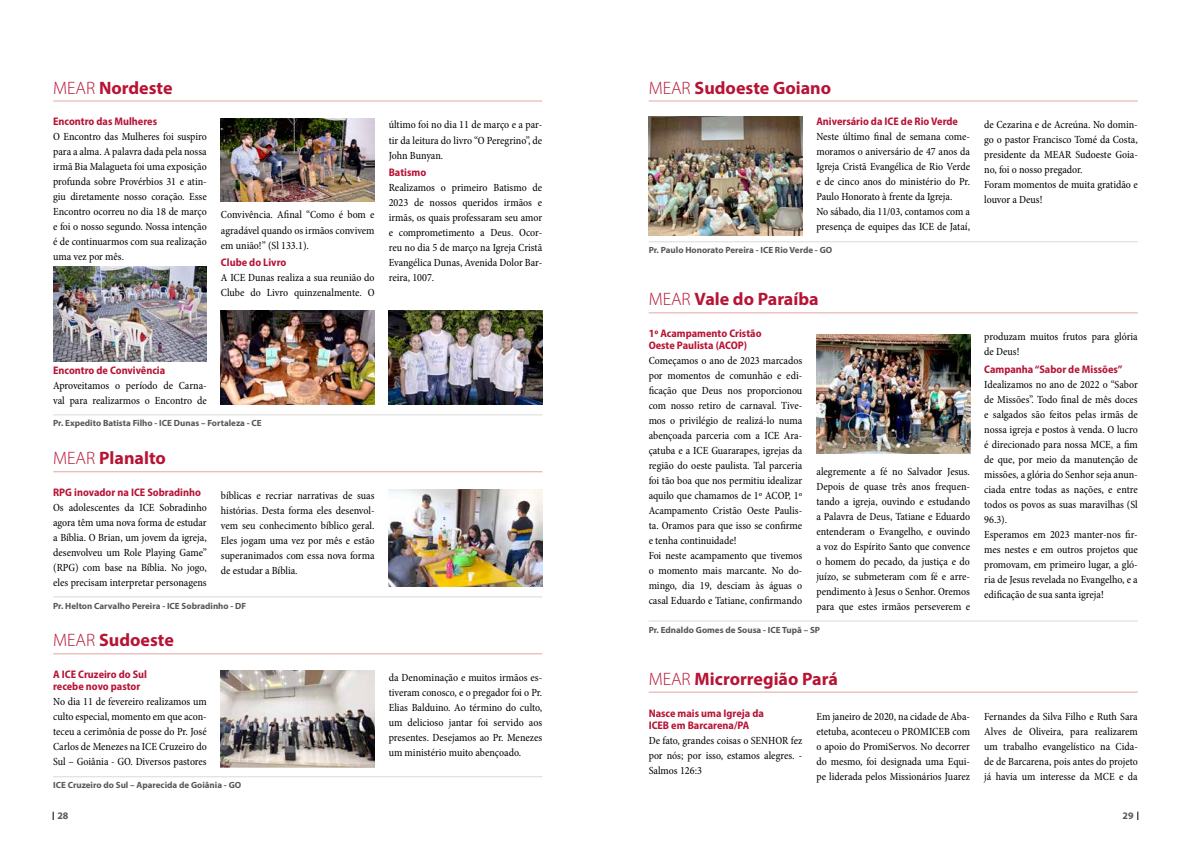
<style>
.page{position:relative;width:1191px;height:842px;background:#fff}
.page>*{position:absolute;margin:0;border:0;box-sizing:border-box;transform-origin:0 0}
.t1{font:700 18px "Myriad Pro";color:#b71435}
.t2{font:condensed 11px/15px "Minion Pro";color:#000;text-align:justify}
.t3{font:700 semi-condensed 11px/12px "Myriad Pro";color:#b71435}
.t4{font:700 10px "Myriad Pro";color:#575756}
.t5{font:700 9px "Myriad Pro";color:#575756}
.s1{font-weight:300}
</style>
<div class="page">
<hr style="left:648px;top:101px;width:489px;height:1px;background:#e1a7a1">
<hr style="left:648px;top:241px;width:489px;height:1px;background:#dadada">
<hr style="left:648px;top:312px;width:489px;height:1px;background:#e1a7a1">
<hr style="left:648px;top:621px;width:489px;height:1px;background:#dadada">
<hr style="left:648px;top:692px;width:489px;height:1px;background:#e1a7a1">
<img style="left:648px;top:117px;width:154px;height:118px">
<img style="left:816px;top:334px;width:154px;height:119px">
<hr style="left:53px;top:101px;width:489px;height:1px;background:#e1a7a1">
<hr style="left:53px;top:415px;width:489px;height:1px;background:#dadada">
<hr style="left:53px;top:471px;width:489px;height:1px;background:#e1a7a1">
<hr style="left:53px;top:597px;width:489px;height:1px;background:#dadada">
<hr style="left:53px;top:653px;width:489px;height:1px;background:#e1a7a1">
<hr style="left:53px;top:776px;width:489px;height:1px;background:#dadada">
<img style="left:53px;top:267px;width:154px;height:94px">
<img style="left:221px;top:118px;width:153px;height:84px">
<img style="left:221px;top:310px;width:153px;height:95px">
<img style="left:389px;top:310px;width:153px;height:95px">
<img style="left:389px;top:489px;width:153px;height:97px">
<img style="left:221px;top:671px;width:153px;height:96px">
<h1 class="t1" style="left:53px;top:76px;width:121px"><span class="s1">MEAR</span> Nordeste</h1>
<p class="t3" style="left:53px;top:115px;width:105px">Encontro das Mulheres</p>
<p class="t2" style="left:53px;top:130px;width:155px">O Encontro das Mulheres foi suspiro para a alma. A palavra dada pela nossa irmã Bia Malagueta foi uma exposição profunda sobre Provérbios 31 e atin&shy;giu diretamente nosso coração. Esse Encontro ocorreu no dia 18 de março e foi o nosso segundo. Nossa intenção é de continuarmos com sua realização uma vez por mês.</p>
<h1 class="t1" style="left:648px;top:76px;width:184px"><span class="s1">MEAR</span> Sudoeste Goiano</h1>
<p class="t3" style="left:816px;top:115px;width:143px">Aniversário da ICE de Rio Verde</p>
<p class="t2" style="left:816px;top:130px;width:155px;text-align:left">Neste último final de semana come&shy;moramos o aniversário de 47 anos da Igreja Cristã Evangélica de Rio Verde e de cinco anos do ministério do Pr.<br>Paulo Honorato à frente da Igreja.<br>No sábado, dia 11/03, contamos com a presença de equipes das ICE de Jataí,</p>
<p class="t2" style="left:984px;top:118px;width:155px;text-align:left">de Cezarina e de Acreúna. No domin&shy;go o pastor Francisco Tomé da Costa, presidente da MEAR Sudoeste Goia&shy;no, foi o nosso pregador.<br>Foram momentos de muita gratidão e louvor a Deus!</p>
<p class="t5" style="left:648px;top:244px;width:185px">Pr. Paulo Honorato Pereira - ICE Rio Verde - GO</p>
<h1 class="t1" style="left:648px;top:288px;width:171px"><span class="s1">MEAR</span> Vale do Paraíba</h1>
<p class="t3" style="left:648px;top:327px;width:114px">1º Acampamento Cristão<br>Oeste Paulista (ACOP)</p>
<p class="t2" style="left:648px;top:353px;width:155px;text-align:left">Começamos o ano de 2023 marcados por momentos de comunhão e edi&shy;ficação que Deus nos proporcionou com nosso retiro de carnaval. Tive&shy;mos o privilégio de realizá-lo numa abençoada parceria com a ICE Ara&shy;çatuba e a ICE Guararapes, igrejas da região do oeste paulista. Tal parceria foi tão boa que nos permitiu idealizar aquilo que chamamos de 1º ACOP, 1º Acampamento Cristão Oeste Paulis&shy;ta. Oramos para que isso se confirme e tenha continuidade!<br>Foi neste acampamento que tivemos o momento mais marcante. No do&shy;mingo, dia 19, desciam às águas o casal Eduardo e Tatiane, confirmando</p>
<p class="t2" style="left:389px;top:118px;width:155px">último foi no dia 11 de março e a par&shy;tir da leitura do livro “O Peregrino”, de John Bunyan.</p>
<p class="t3" style="left:389px;top:166px;width:39px">Batismo</p>
<p class="t2" style="left:389px;top:180px;width:155px">Realizamos o primeiro Batismo de 2023 de nossos queridos irmãos e irmãs, os quais professaram seu amor e comprometimento a Deus. Ocor&shy;reu no dia 5 de março na Igreja Cristã Evangélica Dunas, Avenida Dolor Bar&shy;reira, 1007.</p>
<p class="t2" style="left:221px;top:208px;width:155px">Convivência. Afinal “Como é bom e agradável quando os irmãos convivem em união!” (Sl 133.1).</p>
<p class="t3" style="left:221px;top:256px;width:67px">Clube do Livro</p>
<p class="t2" style="left:221px;top:270px;width:155px">A ICE Dunas realiza a sua reunião do<br>Clube do Livro quinzenalmente. O</p>
<p class="t2" style="left:984px;top:329px;width:155px">produzam muitos frutos para glória de Deus!</p>
<p class="t3" style="left:984px;top:363px;width:140px">Campanha “Sabor de Missões”</p>
<p class="t2" style="left:984px;top:377px;width:155px;text-align:left">Idealizamos no ano de 2022 o “Sabor de Missões”. Todo final de mês doces e salgados são feitos pelas irmãs de nossa igreja e postos à venda. O lucro é direcionado para nossa MCE, a fim de que, por meio da manutenção de missões, a glória do Senhor seja anun&shy;ciada entre todas as nações, e entre todos os povos as suas maravilhas (Sl 96.3).<br>Esperamos em 2023 manter-nos fir&shy;mes nestes e em outros projetos que promovam, em primeiro lugar, a gló&shy;ria de Jesus revelada no Evangelho, e a edificação de sua santa igreja!</p>
<p class="t3" style="left:53px;top:364px;width:114px">Encontro de Convivência</p>
<p class="t2" style="left:53px;top:378px;width:155px">Aproveitamos o período de Carna&shy;val para realizarmos o Encontro de</p>
<p class="t5" style="left:53px;top:418px;width:210px">Pr. Expedito Batista Filho - ICE Dunas – Fortaleza - CE</p>
<h1 class="t1" style="left:53px;top:446px;width:114px"><span class="s1">MEAR</span> Planalto</h1>
<p class="t3" style="left:53px;top:486px;width:149px">RPG inovador na ICE Sobradinho</p>
<p class="t2" style="left:53px;top:500px;width:155px">Os adolescentes da ICE Sobradinho agora têm uma nova forma de estudar a Bíblia. O Brian, um jovem da igreja, desenvolveu um Role Playing Game” (RPG) com base na Bíblia. No jogo, eles precisam interpretar personagens</p>
<p class="t2" style="left:221px;top:488px;width:155px">bíblicas e recriar narrativas de suas histórias. Desta forma eles desenvol&shy;vem seu conhecimento bíblico geral.<br>Eles jogam uma vez por mês e estão superanimados com essa nova forma de estudar a Bíblia.</p>
<p class="t5" style="left:53px;top:600px;width:195px">Pr. Helton Carvalho Pereira - ICE Sobradinho - DF</p>
<h1 class="t1" style="left:53px;top:628px;width:122px"><span class="s1">MEAR</span> Sudoeste</h1>
<p class="t3" style="left:53px;top:668px;width:95px">A ICE Cruzeiro do Sul recebe novo pastor</p>
<p class="t2" style="left:53px;top:694px;width:155px">No dia 11 de fevereiro realizamos um culto especial, momento em que acon&shy;teceu a cerimônia de posse do Pr. José Carlos de Menezes na ICE Cruzeiro do Sul – Goiânia - GO. Diversos pastores</p>
<p class="t2" style="left:816px;top:464px;width:155px">alegremente a fé no Salvador Jesus.<br>Depois de quase três anos frequen&shy;tando a igreja, ouvindo e estudando a Palavra de Deus, Tatiane e Eduardo entenderam o Evangelho, e ouvindo a voz do Espírito Santo que convence o homem do pecado, da justiça e do juízo, se submeteram com fé e arre&shy;pendimento à Jesus o Senhor. Oremos para que estes irmãos perseverem e</p>
<p class="t5" style="left:648px;top:624px;width:173px">Pr. Ednaldo Gomes de Sousa - ICE Tupã – SP</p>
<h1 class="t1" style="left:648px;top:667px;width:191px"><span class="s1">MEAR</span> Microrregião Pará</h1>
<p class="t3" style="left:648px;top:706px;width:117px">Nasce mais uma Igreja da<br>ICEB em Barcarena/PA</p>
<p class="t2" style="left:648px;top:733px;width:155px">De fato, grandes coisas o SENHOR fez por nós; por isso, estamos alegres. - Salmos 126:3</p>
<p class="t2" style="left:389px;top:670px;width:155px">da Denominação e muitos irmãos es&shy;tiveram conosco, e o pregador foi o Pr.<br>Elias Balduino. Ao término do culto, um delicioso jantar foi servido aos presentes. Desejamos ao Pr. Menezes um ministério muito abençoado.</p>
<p class="t2" style="left:816px;top:709px;width:155px">Em janeiro de 2020, na cidade de Aba&shy;etetuba, aconteceu o PROMICEB com o apoio do PromiServos. No decorrer do mesmo, foi designada uma Equi&shy;pe liderada pelos Missionários Juarez</p>
<p class="t2" style="left:984px;top:709px;width:155px">Fernandes da Silva Filho e Ruth Sara Alves de Oliveira, para realizarem um trabalho evangelístico na Cida&shy;de de Barcarena, pois antes do projeto já havia um interesse da MCE e da</p>
<p class="t5" style="left:53px;top:779px;width:190px">ICE Cruzeiro do Sul – Aparecida de Goiânia - GO</p>
<p class="t4" style="left:57px;top:809px;width:13px">28</p>
<p class="t4" style="left:1122px;top:809px;width:13px">29</p>
</div>
